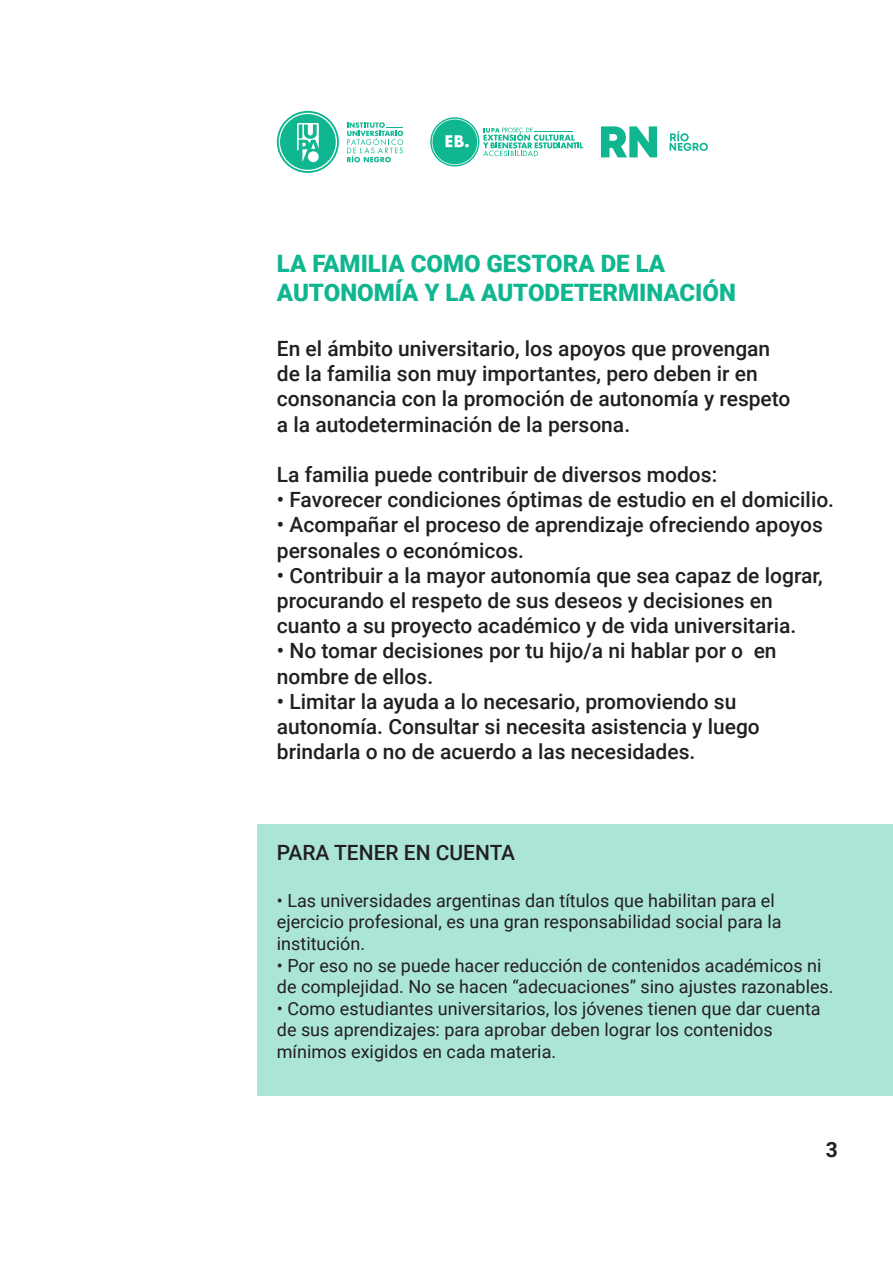
<style>
.page{position:relative;width:893px;height:1263px;background:#fff}
.page>*{position:absolute;margin:0;border:0;box-sizing:border-box;transform-origin:0 0}
.t1{font:900 24px/28.8px "Roboto";color:#0fb690}
.t2{font:500 21px/25.2px "Roboto";color:#231f20}
.t3{font:700 21px "Roboto";color:#231f20}
.t4{font:18px/21.6px "Roboto";color:#231f20}
</style>
<div class="page">
<div style="left:257px;top:824px;width:636px;height:272px;background:#abe5d8"></div>
<svg style="left:430px;top:117px;width:153px;height:50px"></svg>
<svg style="left:669px;top:131px;width:39px;height:20px"></svg>
<svg style="left:601px;top:126px;width:56px;height:31px"></svg>
<svg style="left:277px;top:111px;width:62px;height:62px"></svg>
<svg style="left:347px;top:122px;width:56px;height:40px"></svg>
<p class="t1" style="left:277px;top:248px;width:461px">LA FAMILIA COMO GESTORA DE LA<br>AUTONOMÍA Y LA AUTODETERMINACIÓN</p>
<p class="t2" style="left:277px;top:335px;width:515px">En el ámbito universitario, los apoyos que provengan de la familia son muy importantes, pero deben ir en consonancia con la promoción de autonomía y respeto a la autodeterminación de la persona.</p>
<p class="t2" style="left:277px;top:461px;width:442px">La familia puede contribuir de diversos modos:</p>
<p class="t2" style="left:277px;top:486px;width:559px">• Favorecer condiciones óptimas de estudio en el domicilio.</p>
<p class="t2" style="left:277px;top:511px;width:548px">• Acompañar el proceso de aprendizaje ofreciendo apoyos personales o económicos.</p>
<p class="t2" style="left:277px;top:562px;width:547px">• Contribuir a la mayor autonomía que sea capaz de lograr, procurando el respeto de sus deseos y decisiones en cuanto a su proyecto académico y de vida universitaria.</p>
<p class="t2" style="left:277px;top:637px;width:501px">• No tomar decisiones por tu hijo/a ni hablar por o en nombre de ellos.</p>
<p class="t2" style="left:277px;top:688px;width:484px">• Limitar la ayuda a lo necesario, promoviendo su autonomía. Consultar si necesita asistencia y luego brindarla o no de acuerdo a las necesidades.</p>
<p class="t2" style="left:277px;top:839px;width:240px">PARA TENER EN CUENTA</p>
<p class="t4" style="left:277px;top:889px;width:506px">• Las universidades argentinas dan títulos que habilitan para el ejercicio profesional, es una gran responsabilidad social para la institución.</p>
<p class="t4" style="left:277px;top:954px;width:558px">• Por eso no se puede hacer reducción de contenidos académicos ni de complejidad. No se hacen “adecuaciones” sino ajustes razonables.</p>
<p class="t4" style="left:277px;top:997px;width:545px">• Como estudiantes universitarios, los jóvenes tienen que dar cuenta de sus aprendizajes: para aprobar deben lograr los contenidos mínimos exigidos en cada materia.</p>
<p class="t3" style="left:826px;top:1135px;width:14px">3</p>
</div>
